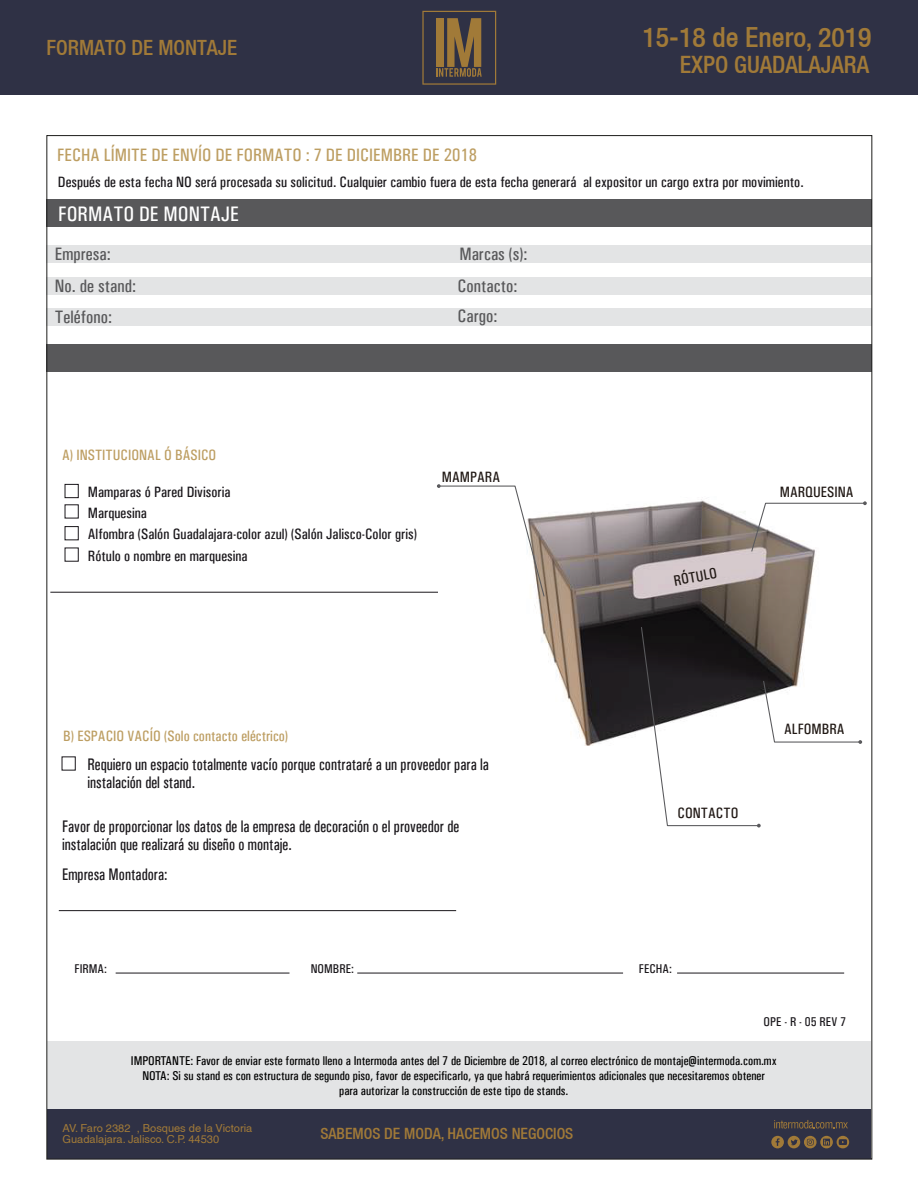
<style>
.page{position:relative;width:918px;height:1187px;background:#fff}
.page>*{position:absolute;margin:0;border:0;box-sizing:border-box;transform-origin:0 0}
.t1{font:500 condensed 27.75px "Helvetica 67";color:#a17a38}
.t2{font:500 condensed 23.85px "Helvetica 67";color:#a17a38}
.t3{font:500 condensed 21px "Helvetica 67";color:#a17a38}
.t4{font:21px "Univers Condensed";color:#fff}
.t5{font:18px/32.5px "Univers Condensed";color:#58585a}
.t6{font:18px "Univers Condensed";color:#bd9e62}
.t7{font:16.8px/18px "Univers Condensed";color:#1a171b;scale:.89 1}
.t8{font:500 condensed 15.6px "Helvetica 67";color:#a17a38}
.t9{font:15px/20.4px "Univers Condensed";color:#1a171b}
.t10{font:15px "Univers Condensed";color:#bd9e62}
.t11{font:15px "Univers Condensed";color:#211915}
.t12{font:12.75px/15.3px "Univers Condensed";color:#000;text-align:center}
.t13{font:12.75px "Univers Condensed";color:#1a171b}
.t14{font:condensed 11.1px/11.6px "Helvetica";color:#a17a38}
</style>
<div class="page">
<div style="left:0;top:0;width:918px;height:94px;background:#2f3145"></div>
<svg style="left:422px;top:11px;width:74px;height:74px"></svg>
<div style="left:46px;top:245px;width:825px;height:18px;background:#e3e4e5"></div>
<div style="left:46px;top:277px;width:825px;height:18px;background:#e3e4e5"></div>
<div style="left:46px;top:307px;width:825px;height:18px;background:#e3e4e5"></div>
<div style="left:46px;top:199px;width:825px;height:27px;background:#58585a"></div>
<div style="left:46px;top:344px;width:825px;height:27px;background:#58585a"></div>
<hr style="left:116px;top:972px;width:173px;height:1px;background:#1a171b">
<hr style="left:357px;top:972px;width:266px;height:1px;background:#1a171b">
<hr style="left:677px;top:972px;width:167px;height:1px;background:#1a171b">
<hr style="left:50px;top:591px;width:404px;height:1px;background:#1a171b">
<div style="left:65px;top:484px;width:14px;height:14px;border:1px solid #1a171b"></div>
<div style="left:65px;top:504px;width:14px;height:14px;border:1px solid #1a171b"></div>
<div style="left:65px;top:526px;width:14px;height:14px;border:1px solid #1a171b"></div>
<div style="left:65px;top:547px;width:14px;height:14px;border:1px solid #1a171b"></div>
<hr style="left:59px;top:910px;width:397px;height:1px;background:#1a171b">
<div style="left:62px;top:756px;width:14px;height:14px;border:1px solid #1a171b"></div>
<img style="left:534px;top:452px;width:339px;height:303px">
<svg style="left:437px;top:484px;width:108px;height:113px"></svg>
<svg style="left:750px;top:501px;width:117px;height:51px"></svg>
<svg style="left:640px;top:626px;width:222px;height:201px"></svg>
<div style="left:46px;top:1109px;width:825px;height:49px;background:#2f3145"></div>
<div style="left:47px;top:1041px;width:825px;height:68px;background:#e3e4e5"></div>
<svg style="left:771px;top:1135px;width:78px;height:13px"></svg>
<svg style="left:774px;top:1120px;width:74px;height:8px"></svg>
<h3 class="t3" style="left:46px;top:35px;width:192px">FORMATO DE MONTAJE</h3>
<h3 class="t6" style="left:57px;top:145px;width:422px">FECHA LÍMITE DE ENVÍO DE FORMATO : 7 DE DICIEMBRE DE 2018</h3>
<h1 class="t1" style="left:643px;top:20px;width:230px">15-18 de Enero, 2019</h1>
<h2 class="t2" style="left:680px;top:51px;width:191px">EXPO GUADALAJARA</h2>
<p class="t9" style="left:58px;top:171px;width:747px">Después de esta fecha NO será procesada su solicitud. Cualquier cambio fuera de esta fecha generará al expositor un cargo extra por movimiento.</p>
<h3 class="t4" style="left:58px;top:201px;width:182px">FORMATO DE MONTAJE</h3>
<h3 class="t5" style="left:55px;top:237px;width:83px">Empresa:<br>No. de stand:</h3>
<h3 class="t5" style="left:55px;top:301px;width:59px">Teléfono:</h3>
<h3 class="t5" style="left:457px;top:237px;width:72px;line-height:32.1px">Marcas (s):<br>Contacto:</h3>
<h3 class="t5" style="left:457px;top:299px;width:41px">Cargo:</h3>
<p class="t10" style="left:62px;top:446px;width:156px">A) INSTITUCIONAL Ó BÁSICO</p>
<p class="t9" style="left:88px;top:482px;width:144px">Mamparas ó Pared Divisoria<br>Marquesina</p>
<p class="t9" style="left:88px;top:523px;width:331px;line-height:21.3px">Alfombra (Salón Guadalajara-color azul) (Salón Jalisco-Color gris)<br>Rótulo o nombre en marquesina</p>
<p class="t11" style="left:442px;top:467px;width:60px">MAMPARA</p>
<p class="t11" style="left:672px;top:571px;width:45px;rotate:-10deg">RÓTULO</p>
<p class="t11" style="left:780px;top:483px;width:75px">MARQUESINA</p>
<p class="t10" style="left:63px;top:726px;width:227px">B) ESPACIO VACÍO (Solo contacto eléctrico)</p>
<h3 class="t7" style="left:87px;top:755px;width:453px">Requiero un espacio totalmente vacío porque contrataré a un proveedor para la instalación del stand.</h3>
<h3 class="t7" style="left:62px;top:817px;width:448px">Favor de proporcionar los datos de la empresa de decoración o el proveedor de instalación que realizará su diseño o montaje.</h3>
<h3 class="t7" style="left:62px;top:865px;width:120px">Empresa Montadora:</h3>
<p class="t11" style="left:678px;top:803px;width:62px">CONTACTO</p>
<p class="t11" style="left:784px;top:720px;width:62px">ALFOMBRA</p>
<p class="t13" style="left:75px;top:961px;width:34px">FIRMA:</p>
<p class="t13" style="left:311px;top:961px;width:45px">NOMBRE:</p>
<p class="t13" style="left:639px;top:961px;width:35px">FECHA:</p>
<p class="t13" style="left:764px;top:1013px;width:84px">OPE - R - 05 REV 7</p>
<p class="t12" style="left:131px;top:1052px;width:647px">IMPORTANTE: Favor de enviar este formato lleno a Intermoda antes del 7 de Diciembre de 2018, al correo electrónico de montaje@intermoda.com.mx<br>NOTA: Si su stand es con estructura de segundo piso, favor de especificarlo, ya que habrá requerimientos adicionales que necesitaremos obtener<br>para autorizar la construcción de este tipo de stands.</p>
<p class="t14" style="left:63px;top:1122px;width:191px">AV. Faro 2382 , Bosques de la Victoria<br>Guadalajara. Jalisco. C.P. 44530</p>
<p class="t8" style="left:320px;top:1124px;width:254px">SABEMOS DE MODA, HACEMOS NEGOCIOS</p>
</div>
